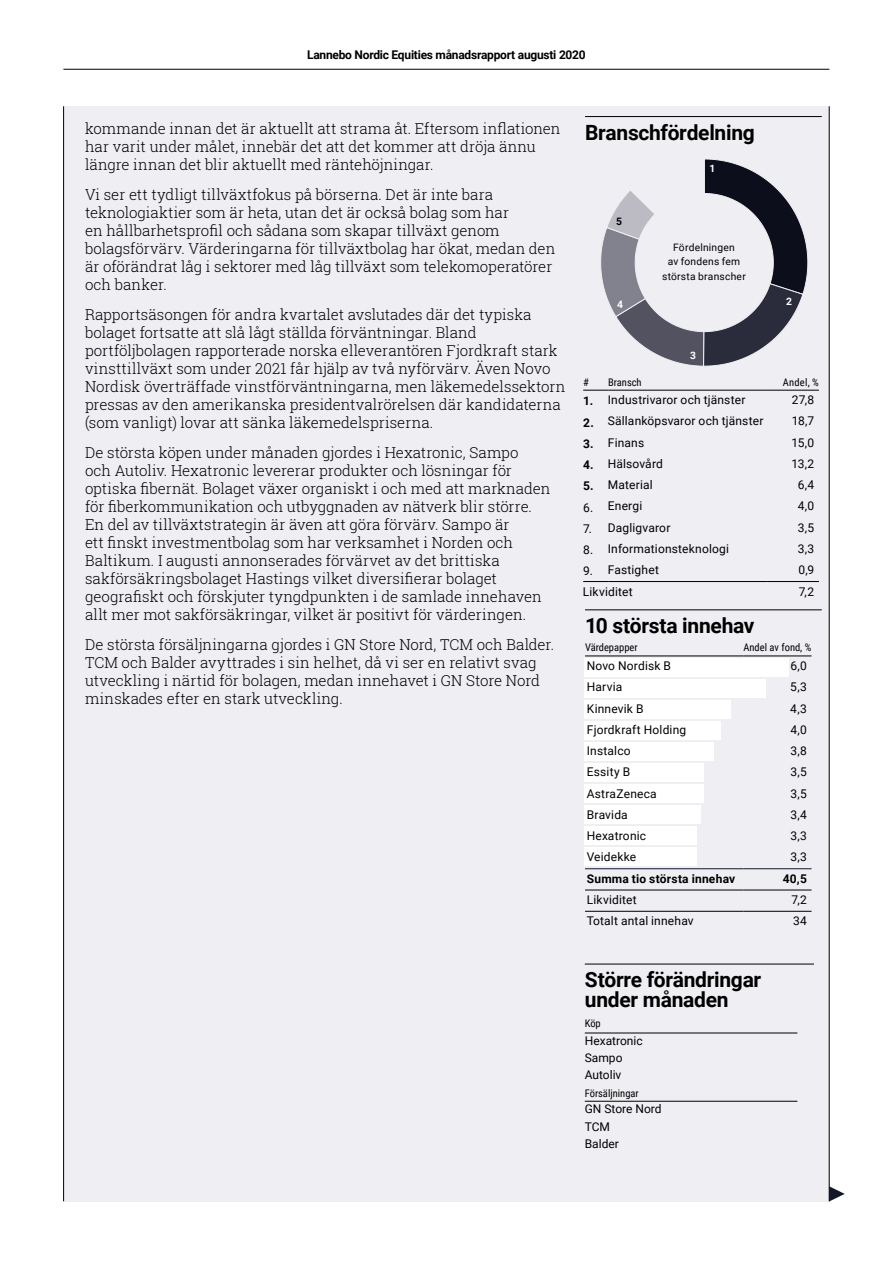
<style>
.page{position:relative;width:893px;height:1263px;background:#fff}
.page>*{position:absolute;margin:0;border:0;box-sizing:border-box;transform-origin:0 0}
.t1{font:700 21px/19.5px "Roboto";letter-spacing:-.015em;color:#000}
.t2{font:300 15px/18px "Roboto Slab";color:#000}
.t3{font:12px/21.3px "Roboto";letter-spacing:.015em;color:#000}
.t4{font:700 12px/21.3px "Roboto";letter-spacing:-.02em;color:#000;text-align:justify}
.t5{font:700 12px "Roboto";letter-spacing:.02em;color:#000}
.t6{font:10.5px "Roboto Condensed";color:#000}
.t7{font:10.2px/14.1px "Roboto";letter-spacing:.025em;color:#000;text-align:center}
.t8{font:700 10.2px "Roboto";color:#fff}
.t9{font:700 10.2px "Roboto";color:#000}
</style>
<div class="page">
<div style="left:64px;top:106px;width:765px;height:1095px;background:#efeef2"></div>
<svg style="left:830px;top:1186px;width:15px;height:15px"></svg>
<hr style="left:829px;top:106px;width:1px;height:1095px;background:#000">
<hr style="left:63px;top:106px;width:1px;height:1095px;background:#000">
<div style="left:584px;top:658px;width:205px;height:19px;background:#fff"></div>
<div style="left:584px;top:679px;width:181px;height:19px;background:#fff"></div>
<div style="left:584px;top:700px;width:147px;height:19px;background:#fff"></div>
<div style="left:584px;top:721px;width:137px;height:19px;background:#fff"></div>
<div style="left:584px;top:742px;width:130px;height:19px;background:#fff"></div>
<div style="left:584px;top:763px;width:120px;height:19px;background:#fff"></div>
<div style="left:584px;top:784px;width:120px;height:19px;background:#fff"></div>
<div style="left:584px;top:805px;width:116px;height:19px;background:#fff"></div>
<div style="left:584px;top:826px;width:113px;height:19px;background:#fff"></div>
<div style="left:584px;top:847px;width:113px;height:19px;background:#fff"></div>
<hr style="left:585px;top:116px;width:237px;height:1px;background:#000">
<hr style="left:585px;top:610px;width:237px;height:1px;background:#000">
<hr style="left:585px;top:868px;width:158px;height:1px;background:#131829">
<hr style="left:743px;top:868px;width:68px;height:1px;background:#131829">
<hr style="left:585px;top:656px;width:158px;height:1px;background:#000">
<hr style="left:743px;top:656px;width:68px;height:1px;background:#000">
<hr style="left:585px;top:890px;width:158px;height:1px;background:#000">
<hr style="left:743px;top:890px;width:68px;height:1px;background:#000">
<hr style="left:585px;top:911px;width:158px;height:1px;background:#000">
<hr style="left:743px;top:911px;width:68px;height:1px;background:#000">
<svg style="left:601px;top:159px;width:207px;height:208px"></svg>
<hr style="left:585px;top:964px;width:229px;height:1px;background:#000">
<hr style="left:585px;top:1033px;width:212px;height:1px;background:#000">
<hr style="left:585px;top:1101px;width:212px;height:1px;background:#000">
<svg style="left:583px;top:581px;width:25px;height:1px"></svg>
<hr style="left:608px;top:581px;width:160px;height:1px;background:#000">
<hr style="left:768px;top:581px;width:51px;height:1px;background:#000">
<hr style="left:608px;top:390px;width:160px;height:1px;background:#000">
<hr style="left:768px;top:390px;width:51px;height:1px;background:#000">
<svg style="left:583px;top:390px;width:25px;height:1px"></svg>
<div style="left:662px;top:149px;width:41px;height:65px;background:#efeef2"></div>
<hr style="left:63px;top:69px;width:766px;height:1px;background:#000">
<p class="t4" style="left:307px;top:43px;width:280px">Lannebo Nordic Equities månadsrapport augusti 2020</p>
<p class="t2" style="left:85px;top:119px;width:477px">kommande innan det är aktuellt att strama åt. Eftersom inflationen har varit under målet, innebär det att det kommer att dröja ännu längre innan det blir aktuellt med räntehöjningar.</p>
<p class="t2" style="left:85px;top:185px;width:472px">Vi ser ett tydligt tillväxtfokus på börserna. Det är inte bara teknologiaktier som är heta, utan det är också bolag som har<br>en hållbarhetsprofil och sådana som skapar tillväxt genom bolagsförvärv. Värderingarna för tillväxtbolag har ökat, medan den är oförändrat låg i sektorer med låg tillväxt som telekomoperatörer och banker.</p>
<p class="t2" style="left:85px;top:305px;width:482px">Rapportsäsongen för andra kvartalet avslutades där det typiska bolaget fortsatte att slå lågt ställda förväntningar. Bland portföljbolagen rapporterade norska elleverantören Fjordkraft stark vinsttillväxt som under 2021 får hjälp av två nyförvärv. Även Novo Nordisk överträffade vinstförväntningarna, men läkemedelssektorn pressas av den amerikanska presidentvalrörelsen där kandidaterna (som vanligt) lovar att sänka läkemedelspriserna.</p>
<p class="t2" style="left:85px;top:443px;width:467px">De största köpen under månaden gjordes i Hexatronic, Sampo<br>och Autoliv. Hexatronic levererar produkter och lösningar för optiska fibernät. Bolaget växer organiskt i och med att marknaden för fiberkommunikation och utbyggnaden av nätverk blir större.<br>En del av tillväxtstrategin är även att göra förvärv. Sampo är<br>ett finskt investmentbolag som har verksamhet i Norden och Baltikum. I augusti annonserades förvärvet av det brittiska sakförsäkringsbolaget Hastings vilket diversifierar bolaget geografiskt och förskjuter tyngdpunkten i de samlade innehaven allt mer mot sakförsäkringar, vilket är positivt för värderingen.</p>
<p class="t2" style="left:85px;top:635px;width:471px">De största försäljningarna gjordes i GN Store Nord, TCM och Balder.<br>TCM och Balder avyttrades i sin helhet, då vi ser en relativt svag utveckling i närtid för bolagen, medan innehavet i GN Store Nord minskades efter en stark utveckling.</p>
<h1 class="t1" style="left:585px;top:122px;width:171px">Branschfördelning</h1>
<p class="t9" style="left:616px;top:214px;width:7px">5</p>
<p class="t8" style="left:617px;top:297px;width:7px">4</p>
<p class="t8" style="left:709px;top:161px;width:7px">1</p>
<p class="t7" style="left:662px;top:240px;width:85px">Fördelningen<br>av fondens fem största branscher</p>
<p class="t8" style="left:690px;top:349px;width:7px">3</p>
<p class="t8" style="left:786px;top:294px;width:7px">2</p>
<p class="t6" style="left:583px;top:374px;width:7px">#</p>
<p class="t6" style="left:608px;top:374px;width:35px">Bransch</p>
<p class="t6" style="left:783px;top:374px;width:38px">Andel, %</p>
<p class="t4" style="left:583px;top:390px;width:12px">1.<br>2.<br>3.<br>4.<br>5.</p>
<p class="t3" style="left:583px;top:496px;width:12px;text-align:justify">6.<br>7.<br>8.<br>9.</p>
<p class="t3" style="left:608px;top:389px;width:139px">Industrivaror och tjänster</p>
<p class="t3" style="left:792px;top:389px;width:24px">27,8</p>
<p class="t3" style="left:608px;top:410px;width:157px">Sällanköpsvaror och tjänster</p>
<p class="t3" style="left:792px;top:410px;width:24px">18,7</p>
<p class="t3" style="left:608px;top:431px;width:38px">Finans</p>
<p class="t3" style="left:792px;top:431px;width:24px">15,0</p>
<p class="t3" style="left:608px;top:452px;width:57px">Hälsovård</p>
<p class="t3" style="left:791px;top:452px;width:24px">13,2</p>
<p class="t3" style="left:608px;top:474px;width:46px">Material</p>
<p class="t3" style="left:798px;top:474px;width:18px">6,4</p>
<p class="t3" style="left:608px;top:495px;width:36px">Energi</p>
<p class="t3" style="left:798px;top:495px;width:18px">4,0</p>
<p class="t3" style="left:608px;top:516px;width:64px">Dagligvaror</p>
<p class="t3" style="left:798px;top:516px;width:18px">3,5</p>
<p class="t3" style="left:608px;top:538px;width:123px">Informationsteknologi</p>
<p class="t3" style="left:798px;top:538px;width:18px">3,3</p>
<p class="t3" style="left:608px;top:559px;width:53px">Fastighet</p>
<p class="t3" style="left:798px;top:559px;width:17px">0,9</p>
<p class="t3" style="left:583px;top:580px;width:52px">Likviditet</p>
<p class="t3" style="left:799px;top:580px;width:17px">7,2</p>
<h1 class="t1" style="left:585px;top:615px;width:171px">10 största innehav</h1>
<p class="t6" style="left:585px;top:640px;width:54px">Värdepapper</p>
<p class="t6" style="left:743px;top:640px;width:69px">Andel av fond, %</p>
<p class="t3" style="left:587px;top:655px;width:86px">Novo Nordisk B</p>
<p class="t3" style="left:790px;top:655px;width:18px">6,0</p>
<p class="t3" style="left:587px;top:676px;width:37px">Harvia</p>
<p class="t3" style="left:790px;top:676px;width:18px">5,3</p>
<p class="t3" style="left:587px;top:697px;width:58px">Kinnevik B</p>
<p class="t3" style="left:790px;top:697px;width:18px">4,3</p>
<p class="t3" style="left:587px;top:718px;width:101px">Fjordkraft Holding</p>
<p class="t3" style="left:790px;top:718px;width:18px">4,0</p>
<p class="t3" style="left:587px;top:740px;width:45px">Instalco</p>
<p class="t3" style="left:790px;top:740px;width:18px">3,8</p>
<p class="t3" style="left:587px;top:761px;width:45px">Essity B</p>
<p class="t3" style="left:790px;top:761px;width:18px">3,5</p>
<p class="t3" style="left:587px;top:782px;width:72px">AstraZeneca</p>
<p class="t3" style="left:790px;top:782px;width:18px">3,5</p>
<p class="t3" style="left:587px;top:803px;width:43px">Bravida</p>
<p class="t3" style="left:790px;top:803px;width:18px">3,4</p>
<p class="t3" style="left:587px;top:825px;width:61px">Hexatronic</p>
<p class="t3" style="left:790px;top:825px;width:18px">3,3</p>
<p class="t3" style="left:587px;top:846px;width:51px">Veidekke</p>
<p class="t3" style="left:790px;top:846px;width:18px">3,3</p>
<p class="t5" style="left:587px;top:870px;width:150px">Summa tio största innehav</p>
<p class="t4" style="left:783px;top:867px;width:26px">40,5</p>
<p class="t3" style="left:587px;top:888px;width:52px">Likviditet</p>
<p class="t3" style="left:791px;top:888px;width:17px">7,2</p>
<p class="t3" style="left:587px;top:910px;width:108px">Totalt antal innehav</p>
<p class="t3" style="left:793px;top:910px;width:15px">34</p>
<h1 class="t1" style="left:585px;top:969px;width:178px">Större förändringar under månaden</h1>
<p class="t6" style="left:585px;top:1015px;width:18px">Köp</p>
<p class="t3" style="left:585px;top:1032px;width:59px;line-height:17px">Hexatronic<br>Sampo<br>Autoliv</p>
<p class="t6" style="left:585px;top:1086px;width:55px">Försäljningar</p>
<p class="t3" style="left:585px;top:1100px;width:78px;line-height:17.1px">GN Store Nord<br>TCM<br>Balder</p>
</div>
